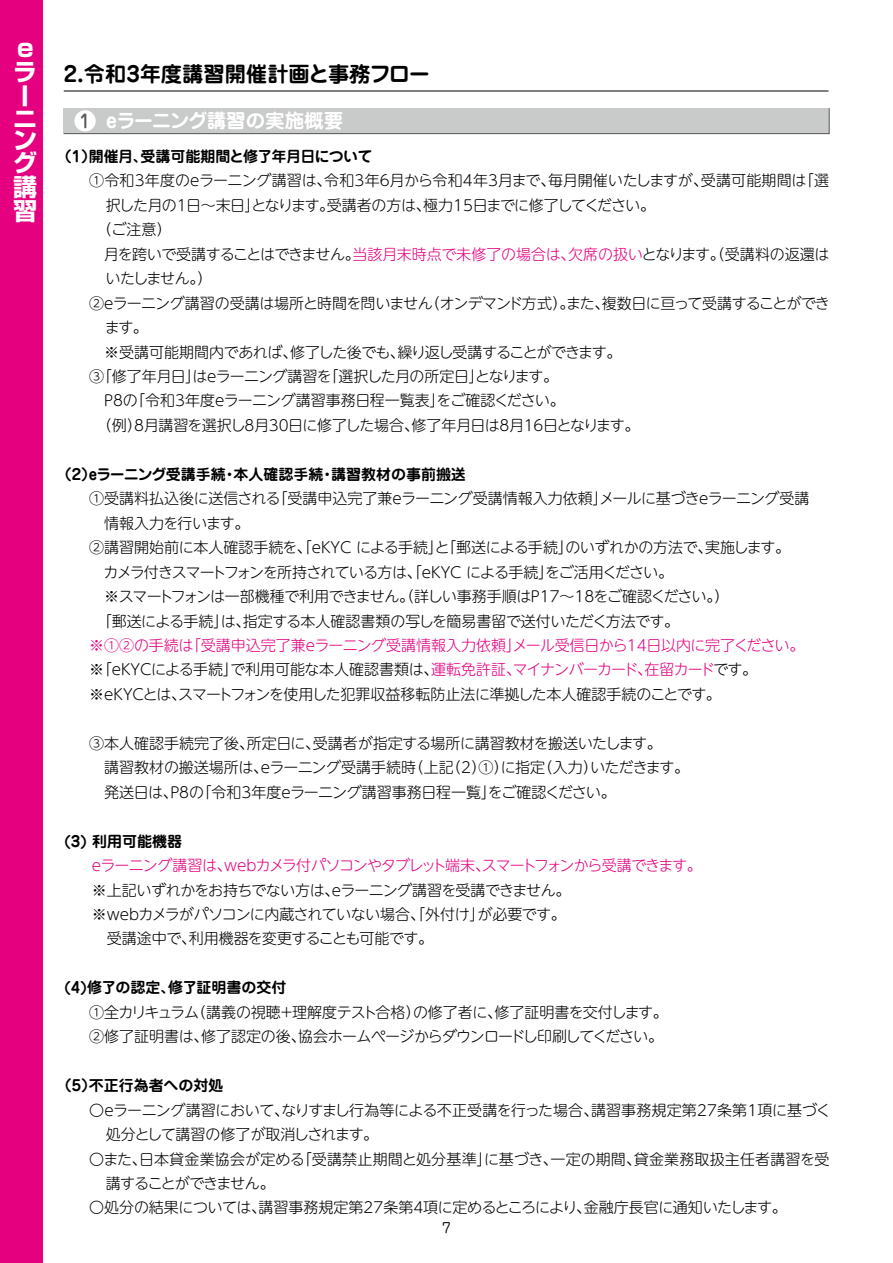
<style>
.page{position:relative;width:893px;height:1263px;background:#fff}
.page>*{position:absolute;margin:0;border:0;box-sizing:border-box;transform-origin:0 0}
.t1{font:700 24px/22.8px "Shin Go Pro";color:#fff}
.t2{font:700 21.3px "Jun 501 Pro";color:#000}
.t3{font:700 19.5px "Jun 501 Pro";letter-spacing:-.02em;color:#fff}
.t4{font:300 15px/24.5px "UD Shin M Go Pr 6 N";letter-spacing:-.025em;color:#000}
.t5{font:300 15px/24.5px "UD Shin M Go Pr 6 N";color:#000}
.t6{font:300 15px "UD Shin M Go Pr 6 N";letter-spacing:.01em;color:#000}
.t7{font:700 15px "Jun 501 Pro";color:#000}
.t8{font:300 15px "UD Shin M Go Pr 6 N";letter-spacing:-.065em;color:#e4007f}
.t9{font:300 15px "UD Shin M Go Pr 6 N";letter-spacing:-.05em;color:#000}
.t10{font:300 15px "UD Shin M Go Pr 6 N";letter-spacing:-.045em;color:#000}
.t11{font:700 15px "Jun 501 Pro";letter-spacing:-.035em;color:#000}
.t12{font:300 15px "UD Shin M Go Pr 6 N";letter-spacing:-.075em;color:#000}
.t13{font:13.8px "Jun 201 Pro";color:#000}
.s1{font-family:"Jun 34 Pro";font-weight:500;font-size:18px;color:#595757}
.s2{color:#e4007f}
</style>
<div class="page">
<div style="left:63px;top:108px;width:767px;height:26px;background:#c9caca"></div>
<div style="left:74px;top:110px;width:22px;height:22px;background:#fff;border-radius:50%"></div>
<hr style="left:64px;top:91px;width:764px;height:1px;background:#000">
<div style="left:0;top:0;width:43px;height:1263px;background:#e4007f"></div>
<h1 class="t1" style="left:13px;top:34px;width:24px">eラーニン</h1>
<h1 class="t1" style="left:13px;top:148px;width:25px;line-height:24px;text-align:justify">グ講習</h1>
<p class="t11" style="left:57px;top:144px;width:317px">（1）開催月、受講可能期間と修了年月日について</p>
<h2 class="t2" style="left:64px;top:57px;width:368px">2.令和3年度講習開催計画と事務フロー</h2>
<h3 class="t3" style="left:79px;top:106px;width:265px"><span class="s1">1</span> eラーニング講習の実施概要</h3>
<p class="t6" style="left:89px;top:168px;width:741px">①令和3年度のeラーニング講習は、令和3年6月から令和4年3月まで、毎月開催いたしますが、受講可能期間は「選</p>
<p class="t9" style="left:106px;top:193px;width:551px">択した月の1日～末日」となります。受講者の方は、極力15日までに修了してください。</p>
<p class="t4" style="left:89px;top:217px;width:84px">　（ご注意）</p>
<p class="t4" style="left:89px;top:241px;width:742px">　月を跨いで受講することはできません。<span class="s2">当該月末時点で未修了の場合は、欠席の扱い</span>となります。（受講料の返還は</p>
<p class="t4" style="left:105px;top:265px;width:108px">いたしません。）</p>
<p class="t4" style="left:89px;top:290px;width:742px">②eラーニング講習の受講は場所と時間を問いません（オンデマンド方式）。また、複数日に亘って受講することができ</p>
<p class="t4" style="left:105px;top:314px;width:45px">ます。</p>
<p class="t4" style="left:89px;top:339px;width:534px">　※受講可能期間内であれば、修了した後でも、繰り返し受講することができます。</p>
<p class="t10" style="left:89px;top:364px;width:470px">③「修了年月日」はeラーニング講習を「選択した月の所定日」となります。</p>
<p class="t5" style="left:104px;top:388px;width:462px">P8の「令和3年度eラーニング講習事務日程一覧表」をご確認ください。</p>
<p class="t4" style="left:89px;top:412px;width:552px">　（例）8月講習を選択し8月30日に修了した場合、修了年月日は8月16日となります。</p>
<p class="t7" style="left:57px;top:462px;width:411px">（2）eラーニング受講手続・本人確認手続・講習教材の事前搬送</p>
<p class="t4" style="left:89px;top:485px;width:722px">①受講料払込後に送信される「受講申込完了兼eラーニング受講情報入力依頼」メールに基づきeラーニング受講　情報入力を行います。<br>②講習開始前に本人確認手続を、「eKYC による手続」と「郵送による手続」のいずれかの方法で、実施します。<br>　カメラ付きスマートフォンを所持されている方は、「eKYC による手続」をご活用ください。<br>　※スマートフォンは一部機種で利用できません。（詳しい事務手順はP17～18をご確認ください。）<br>　「郵送による手続」は、指定する本人確認書類の写しを簡易書留で送付いただく方法です。</p>
<p class="t4" style="left:89px;top:632px;width:717px"><span class="s2">※①②の手続は「受講申込完了兼eラーニング受講情報入力依頼」メール受信日から14日以内に完了ください。</span>※「eKYCによる手続」で利用可能な本人確認書類は、<span class="s2">運転免許証、マイナンバーカード、在留カード</span>です。※eKYCとは、スマートフォンを使用した犯罪収益移転防止法に準拠した本人確認手続のことです。</p>
<p class="t5" style="left:89px;top:730px;width:601px">③本人確認手続完了後、所定日に、受講者が指定する場所に講習教材を搬送いたします。<br>　講習教材の搬送場所は、eラーニング受講手続時（上記（2）①）に指定（入力）いただきます。　発送日は、P8の「令和3年度eラーニング講習事務日程一覧」をご確認ください。</p>
<p class="t7" style="left:64px;top:829px;width:119px">(3) 利用可能機器</p>
<p class="t8" style="left:92px;top:853px;width:611px">eラーニング講習は、webカメラ付パソコンやタブレット端末、スマートフォンから受講できます。</p>
<p class="t4" style="left:92px;top:877px;width:480px">※上記いずれかをお持ちでない方は、eラーニング講習を受講できません。※webカメラがパソコンに内蔵されていない場合、「外付け」が必要です。　受講途中で、利用機器を変更することも可能です。</p>
<p class="t7" style="left:64px;top:976px;width:224px">(4)修了の認定、修了証明書の交付</p>
<p class="t4" style="left:89px;top:999px;width:580px">①全カリキュラム（講義の視聴＋理解度テスト合格）の修了者に、修了証明書を交付します。<br>②修了証明書は、修了認定の後、協会ホームページからダウンロードし印刷してください。</p>
<p class="t7" style="left:57px;top:1073px;width:168px">（5）不正行為者への対処</p>
<p class="t4" style="left:89px;top:1097px;width:743px">〇eラーニング講習において、なりすまし行為等による不正受講を行った場合、講習事務規定第27条第1項に基づく</p>
<p class="t4" style="left:106px;top:1121px;width:274px">処分として講習の修了が取消しされます。</p>
<p class="t6" style="left:89px;top:1146px;width:742px">〇また、日本貸金業協会が定める「受講禁止期間と処分基準」に基づき、一定の期間、貸金業務取扱主任者講習を受</p>
<p class="t12" style="left:106px;top:1171px;width:170px">講することができません。</p>
<p class="t4" style="left:89px;top:1195px;width:699px">〇処分の結果については、講習事務規定第27条第4項に定めるところにより、金融庁長官に通知いたします。</p>
<p class="t13" style="left:442px;top:1216px;width:10px">7</p>
</div>
